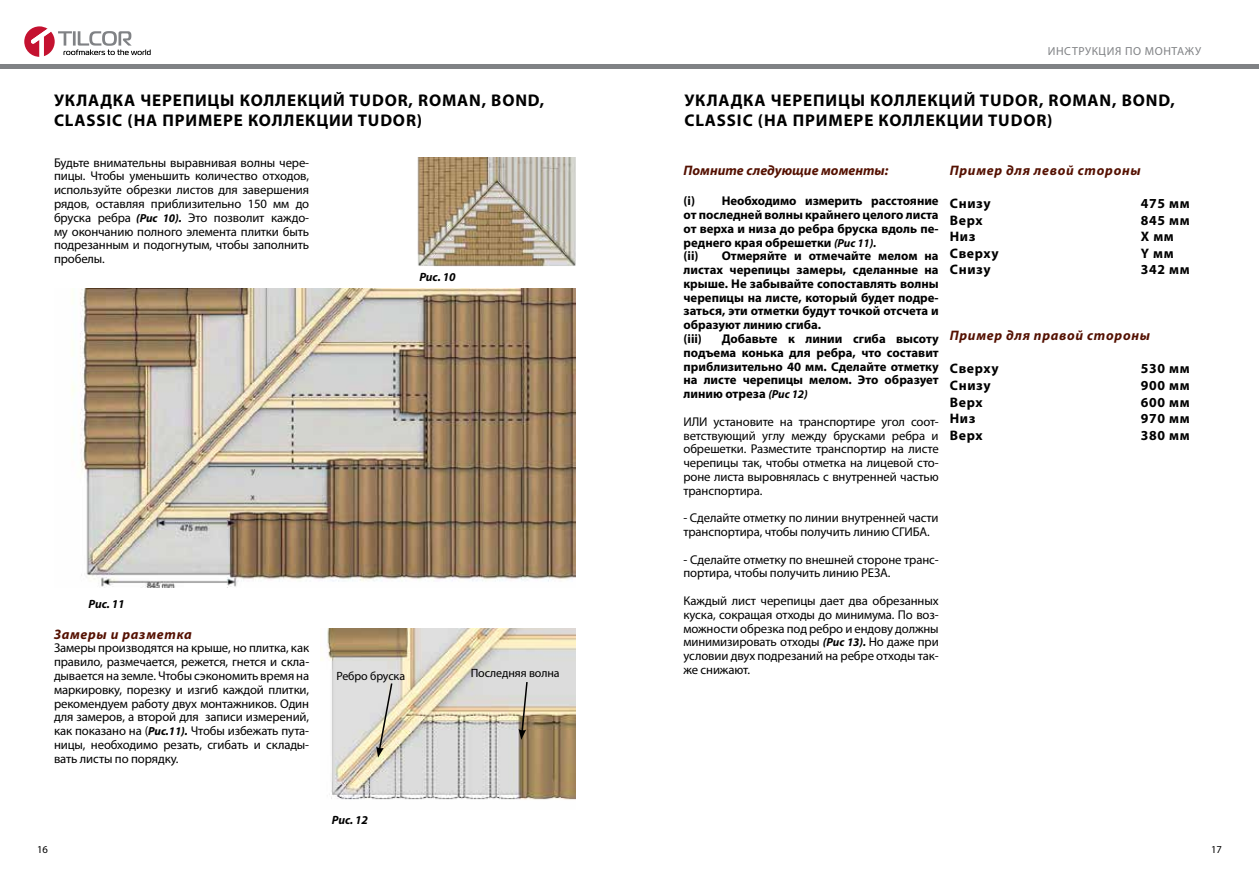
<style>
.page{position:relative;width:1259px;height:893px;background:#fff}
.page>*{position:absolute;margin:0;border:0;box-sizing:border-box;transform-origin:0 0}
.t1{font:700 16.95px/20.4px "Myriad Pro";letter-spacing:.05em;color:#000}
.t2{font:700 13.8px "Myriad Pro";letter-spacing:.05em;color:#000}
.t3{font:italic 700 13.8px "Myriad Pro";letter-spacing:.05em;color:#541000}
.t4{font:italic 700 13.8px "Myriad Pro";color:#541000}
.t5{font:12.75px/13.8px "Myriad Pro";letter-spacing:-.01em;color:#000;text-align:justify}
.t6{font:700 12.75px/13.8px "Myriad Pro";color:#000}
.t7{font:12px "Myriad Pro";letter-spacing:-.01em;color:#000}
.t8{font:italic 700 12px "Myriad Pro";letter-spacing:-.01em;color:#000}
.t9{font:11.7px "Myriad Pro";letter-spacing:.05em;color:#808285}
.t10{font:10.65px "Myriad Pro";color:#000}
.s1{font-weight:700;font-style:italic;font-size:11.7px}
.s2{font-style:italic;font-size:11.7px}
</style>
<div class="page">
<svg style="left:24px;top:26px;width:127px;height:31px"></svg>
<hr style="left:0;top:64px;width:1259px;height:4px;background:#808285">
<img style="left:417px;top:157px;width:158px;height:109px">
<img style="left:320px;top:628px;width:255px;height:172px">
<img style="left:71px;top:288px;width:504px;height:299px">
<svg style="left:376px;top:682px;width:17px;height:75px"></svg>
<svg style="left:518px;top:680px;width:10px;height:60px"></svg>
<h1 class="t1" style="left:54px;top:89px;width:492px">УКЛАДКА ЧЕРЕПИЦЫ КОЛЛЕКЦИЙ TUDOR, ROMAN, BOND,<br>CLASSIC (НА ПРИМЕРЕ КОЛЛЕКЦИИ TUDOR)</h1>
<p class="t5" style="left:54px;top:155px;width:257px">Будьте внимательны выравнивая волны чере&shy;пицы. Чтобы уменьшить количество отходов, используйте обрезки листов для завершения рядов, оставляя приблизительно 150 мм до бруска ребра <span class="s1">(Рис 10).</span> Это позволит каждо&shy;му окончанию полного элемента плитки быть подрезанным и подогнутым, чтобы заполнить пробелы.</p>
<p class="t8" style="left:419px;top:269px;width:38px">Рис. 10</p>
<p class="t8" style="left:88px;top:596px;width:38px">Рис. 11</p>
<p class="t3" style="left:54px;top:625px;width:139px">Замеры и разметка</p>
<p class="t5" style="left:54px;top:641px;width:257px">Замеры производятся на крыше, но плитка, как правило, размечается, режется, гнется и скла&shy;дывается на земле. Чтобы сэкономить время на маркировку, порезку и изгиб каждой плитки, рекомендуем работу двух монтажников. Один для замеров, а второй для записи измерений, как показано на (<span class="s1">Рис.11).</span> Чтобы избежать пута&shy;ницы, необходимо резать, сгибать и склады&shy;вать листы по порядку.</p>
<p class="t7" style="left:336px;top:668px;width:70px">Ребро бруска</p>
<p class="t7" style="left:471px;top:665px;width:90px">Последняя волна</p>
<p class="t8" style="left:332px;top:812px;width:38px">Рис. 12</p>
<p class="t9" style="left:1047px;top:44px;width:155px">ИНСТРУКЦИЯ ПО МОНТАЖУ</p>
<h1 class="t1" style="left:684px;top:89px;width:492px">УКЛАДКА ЧЕРЕПИЦЫ КОЛЛЕКЦИЙ TUDOR, ROMAN, BOND,<br>CLASSIC (НА ПРИМЕРЕ КОЛЛЕКЦИИ TUDOR)</h1>
<p class="t4" style="left:683px;top:161px;width:206px">Помните следующие моменты:</p>
<p class="t6" style="left:683px;top:194px;width:257px">(i) Необходимо измерить расстояние от последней волны крайнего целого листа от верха и низа до ребра бруска вдоль пе&shy;реднего края обрешетки <span class="s2">(Рис 11).<br></span>(ii) Отмеряйте и отмечайте мелом на листах черепицы замеры, сделанные на крыше. Не забывайте сопоставлять волны черепицы на листе, который будет подре&shy;заться, эти отметки будут точкой отсчета и образуют линию сгиба.<br>(iii)</p>
<p class="t6" style="left:683px;top:331px;width:257px;text-align:justify;text-indent:38px">Добавьте к линии сгиба высоту подъема конька для ребра, что составит приблизительно 40 мм. Сделайте отметку на листе черепицы мелом. Это образует линию отреза <span class="s2">(Рис 12)</span></p>
<p class="t5" style="left:683px;top:414px;width:257px">ИЛИ установите на транспортире угол соот&shy;ветствующий углу между брусками ребра и обрешетки. Разместите транспортир на листе черепицы так, чтобы отметка на лицевой сто&shy;роне листа выровнялась с внутренней частью транспортира.</p>
<p class="t5" style="left:683px;top:511px;width:257px">- Сделайте отметку по линии внутренней части транспортира, чтобы получить линию СГИБА.</p>
<p class="t5" style="left:683px;top:552px;width:257px">- Сделайте отметку по внешней стороне транс&shy;портира, чтобы получить линию РЕЗА.</p>
<p class="t5" style="left:683px;top:594px;width:257px">Каждый лист черепицы дает два обрезанных куска, сокращая отходы до минимума. По воз&shy;можности обрезка под ребро и ендову должны минимизировать отходы <span class="s1">(Рис 13).</span> Но даже при условии двух подрезаний на ребре отходы так&shy;же снижают.</p>
<p class="t3" style="left:949px;top:161px;width:192px">Пример для левой стороны</p>
<p class="t2" style="left:949px;top:194px;width:42px">Снизу</p>
<p class="t2" style="left:1140px;top:194px;width:50px">475 мм</p>
<p class="t2" style="left:949px;top:211px;width:34px">Верх</p>
<p class="t2" style="left:1140px;top:211px;width:50px">845 мм</p>
<p class="t2" style="left:949px;top:227px;width:27px">Низ</p>
<p class="t2" style="left:1140px;top:227px;width:35px">X мм</p>
<p class="t2" style="left:949px;top:244px;width:50px">Сверху</p>
<p class="t2" style="left:1140px;top:244px;width:34px">Y мм</p>
<p class="t2" style="left:949px;top:260px;width:42px">Снизу</p>
<p class="t2" style="left:1140px;top:260px;width:50px">342 мм</p>
<p class="t3" style="left:949px;top:327px;width:202px">Пример для правой стороны</p>
<p class="t2" style="left:949px;top:360px;width:50px">Сверху</p>
<p class="t2" style="left:1140px;top:360px;width:50px">530 мм</p>
<p class="t2" style="left:949px;top:376px;width:42px">Снизу</p>
<p class="t2" style="left:1140px;top:376px;width:50px">900 мм</p>
<p class="t2" style="left:949px;top:393px;width:34px">Верх</p>
<p class="t2" style="left:1140px;top:393px;width:50px">600 мм</p>
<p class="t2" style="left:949px;top:409px;width:27px">Низ</p>
<p class="t2" style="left:1140px;top:409px;width:50px">970 мм</p>
<p class="t2" style="left:949px;top:426px;width:34px">Верх</p>
<p class="t2" style="left:1140px;top:426px;width:50px">380 мм</p>
<p class="t10" style="left:37px;top:843px;width:12px">16</p>
<p class="t10" style="left:1211px;top:843px;width:12px">17</p>
</div>
